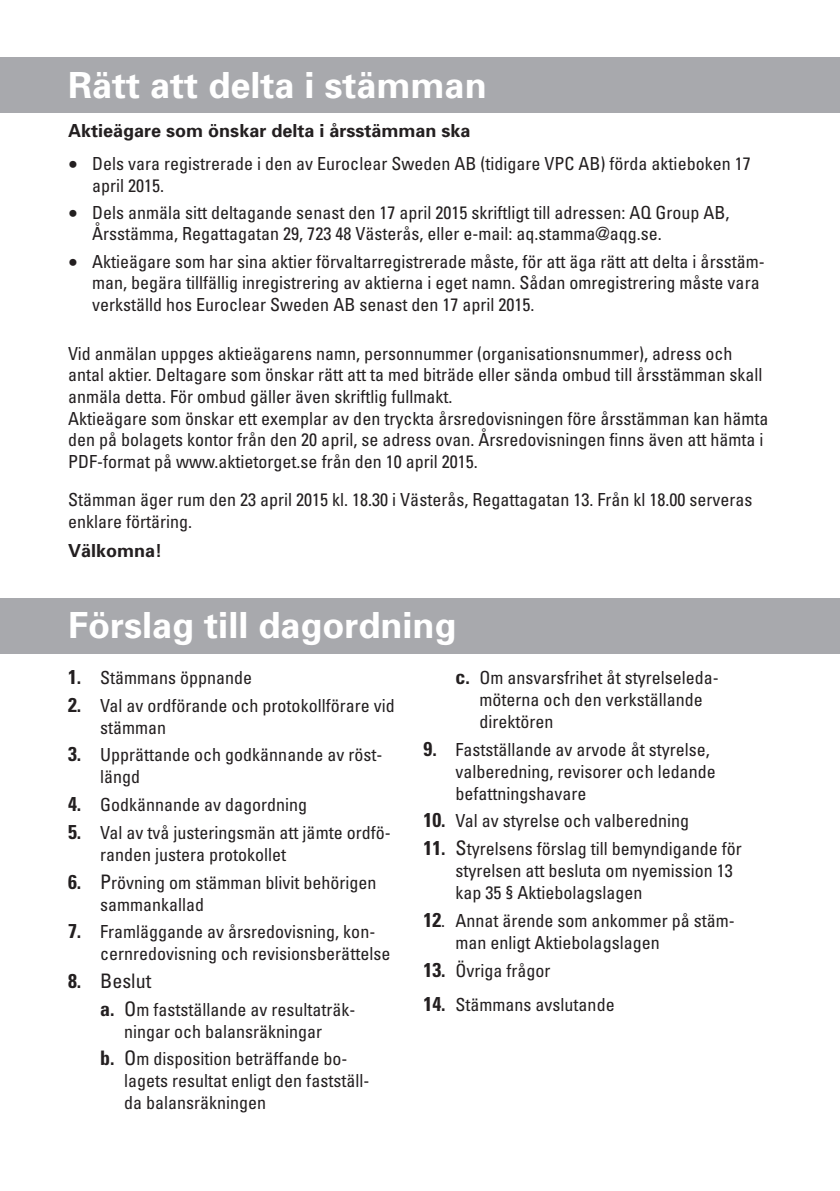
<style>
.page{position:relative;width:840px;height:1191px;background:#fff}
.page>*{position:absolute;margin:0;border:0;box-sizing:border-box;transform-origin:0 0}
.t1{font:700 36px "Univers";color:#fff}
.t2{font:condensed 20px "Univers";color:#231f20}
.t3{font:condensed 18px/22px "Univers";color:#231f20}
.t4{font:700 18px "Univers";color:#231f20}
.s1{font-stretch:normal;font-size:28px}
.s2{font-weight:700;font-size:20px}
.s3{font-size:20px}
.s4{font-weight:700}
</style>
<div class="page">
<div style="left:0;top:57px;width:839px;height:55px;background:#a8a9ad"></div>
<div style="left:0;top:598px;width:839px;height:55px;background:#a8a9ad"></div>
<p class="t1" style="left:68px;top:62px;width:420px">Rätt att delta i stämman</p>
<p class="t4" style="left:68px;top:119px;width:404px">Aktieägare som önskar delta i årsstämman ska</p>
<p class="t3" style="left:92px;top:152px;width:659px;text-indent:-24px"><span class="s1">•</span> Dels vara registrerade i den av Euroclear Sweden AB (tidigare VPC AB) förda aktieboken 17 april 2015.</p>
<p class="t3" style="left:92px;top:201px;width:638px;text-indent:-24px"><span class="s1">•</span> Dels anmäla sitt deltagande senast den 17 april 2015 skriftligt till adressen: AQ Group AB,<br>Årsstämma, Regattagatan 29, 723 48 Västerås, eller e-mail: aq.stamma@aqg.se.</p>
<p class="t3" style="left:92px;top:250px;width:673px;text-indent:-24px"><span class="s1">•</span> Aktieägare som har sina aktier förvaltarregistrerade måste, för att äga rätt att delta i årsstäm&shy;man, begära tillfällig inregistrering av aktierna i eget namn. Sådan omregistrering måste vara verkställd hos Euroclear Sweden AB senast den 17 april 2015.</p>
<p class="t3" style="left:68px;top:342px;width:695px">Vid anmälan uppges aktieägarens namn, personnummer (organisationsnummer), adress och antal aktier. Deltagare som önskar rätt att ta med biträde eller sända ombud till årsstämman skall anmäla detta. För ombud gäller även skriftlig fullmakt.</p>
<p class="t3" style="left:68px;top:407px;width:701px">Aktieägare som önskar ett exemplar av den tryckta årsredovisningen före årsstämman kan hämta den på bolagets kontor från den 20 april, se adress ovan. Årsredovisningen finns även att hämta i<br>PDF-format på www.aktietorget.se från den 10 april 2015.</p>
<p class="t3" style="left:68px;top:489px;width:685px">Stämman äger rum den 23 april 2015 kl. 18.30 i Västerås, Regattagatan 13. Från kl 18.00 serveras enklare förtäring.</p>
<p class="t4" style="left:68px;top:539px;width:96px">Välkomna!</p>
<p class="t1" style="left:68px;top:601px;width:390px">Förslag till dagordning</p>
<p class="t3" style="left:68px;top:666px;width:185px"><span class="s2">1.</span> Stämmans öppnande</p>
<p class="t3" style="left:100px;top:694px;width:296px;text-indent:-32px"><span class="s2">2.</span> Val av ordförande och protokollförare vid stämman</p>
<p class="t3" style="left:100px;top:743px;width:283px;text-indent:-32px"><span class="s2">3.</span> Upprättande och godkännande av röst&shy;längd</p>
<p class="t3" style="left:68px;top:793px;width:240px"><span class="s2">4.</span> Godkännande av dagordning</p>
<p class="t3" style="left:100px;top:821px;width:292px;text-indent:-32px"><span class="s2">5.</span> Val av två justeringsmän att jämte ordfö&shy;randen justera protokollet</p>
<p class="t3" style="left:100px;top:870px;width:278px;text-indent:-32px"><span class="s2">6.</span> <span class="s3">P</span>rövning om stämman blivit behörigen sammankallad</p>
<p class="t3" style="left:100px;top:920px;width:291px;text-indent:-32px"><span class="s2">7.</span> Framläggande av årsredovisning, kon&shy;cernredovisning och revisionsberättelse</p>
<p class="t2" style="left:68px;top:968px;width:85px"><span class="s4">8.</span> Beslut</p>
<p class="t3" style="left:100px;top:997px;width:257px;text-align:center"><span class="s2">a.</span> <span class="s3">O</span>m fastställande av resultaträk&shy;ningar och balansräkningar</p>
<p class="t3" style="left:124px;top:1047px;width:246px;text-indent:-24px"><span class="s2">b.</span> <span class="s3">O</span>m disposition beträffande bo&shy;lagets resultat enligt den fastställ&shy;da balansräkningen</p>
<p class="t3" style="left:479px;top:666px;width:240px;text-indent:-24px"><span class="s2">c.</span> Om ansvarsfrihet åt styrelseleda&shy;möterna och den verkställande direktören</p>
<p class="t3" style="left:455px;top:738px;width:261px;text-indent:-32px"><span class="s2">9.</span> Fastställande av arvode åt styrelse, valberedning, revisorer och ledande befattningshavare</p>
<p class="t3" style="left:423px;top:809px;width:267px"><span class="s2">10.</span> Val av styrelse och valberedning</p>
<p class="t3" style="left:455px;top:837px;width:288px;text-indent:-32px"><span class="s2">11.</span> <span class="s3">S</span>tyrelsens förslag till bemyndigande för styrelsen att besluta om nyemission 13 kap 35 § Aktiebolagslagen</p>
<p class="t3" style="left:455px;top:909px;width:280px;text-indent:-32px"><span class="s2">12</span>. Annat ärende som ankommer på stäm&shy;man enligt Aktiebolagslagen</p>
<p class="t3" style="left:423px;top:958px;width:128px"><span class="s2">13.</span> Övriga frågor</p>
<p class="t3" style="left:423px;top:993px;width:192px"><span class="s2">14.</span> Stämmans avslutande</p>
</div>
